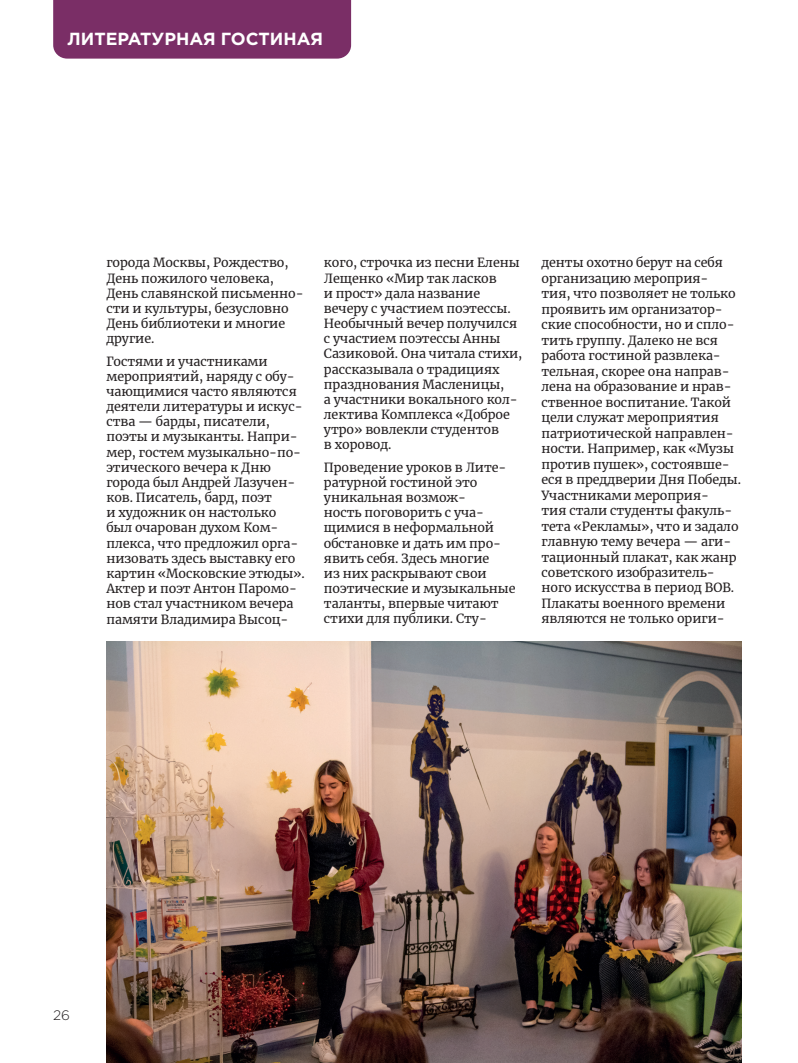
<style>
.page{position:relative;width:798px;height:1063px;background:#fff}
.page>*{position:absolute;margin:0;border:0;box-sizing:border-box;transform-origin:0 0}
.t1{font:700 17.5px "Gotham Pro";color:#fff}
.t2{font:300 13.75px "Gotham Pro";color:#231f20}
.t3{font:12.5px/15.1px "Merriweather";letter-spacing:-.005em;color:#231f20}
</style>
<div class="page">
<div style="left:53px;top:0;width:298px;height:59px;background:#7a2e66"></div>
<img style="left:106px;top:641px;width:635px;height:422px">
<h1 class="t1" style="left:67px;top:28px;width:257px">ЛИТЕРАТУРНАЯ ГОСТИНАЯ</h1>
<p class="t3" style="left:106px;top:255px;width:198px">города Москвы, Рождество,<br>День пожилого человека,<br>День славянской письменно&shy;сти и культуры, безусловно<br>День библиотеки и многие другие.</p>
<p class="t3" style="left:106px;top:353px;width:200px">Гостями и участниками мероприятий, наряду с обу&shy;чающимися часто являются деятели литературы и искус&shy;ства — барды, писатели, поэты и музыканты. Напри&shy;мер, гостем музыкально-по&shy;этического вечера к Дню города был Андрей Лазучен&shy;ков. Писатель, бард, поэт<br>и художник он настолько был очарован духом Ком&shy;плекса, что предложил орга&shy;низовать здесь выставку его картин «Московские этюды».<br>Актер и поэт Антон Паромо&shy;нов стал участником вечера памяти Владимира Высоц-</p>
<p class="t3" style="left:324px;top:255px;width:200px">кого, строчка из песни Елены<br>Лещенко «Мир так ласков<br>и прост» дала название вечеру с участием поэтессы.<br>Необычный вечер получился с участием поэтессы Анны<br>Сазиковой. Она читала стихи, рассказывала о традициях празднования Масленицы,<br>а участники вокального кол&shy;лектива Комплекса «Доброе утро» вовлекли студентов<br>в хоровод.</p>
<p class="t3" style="left:324px;top:459px;width:193px">Проведение уроков в Лите&shy;ратурной гостиной это уникальная возмож-<br>ность поговорить с уча&shy;щимися в неформальной обстановке и дать им про&shy;явить себя. Здесь многие<br>из них раскрывают свои поэтические и музыкальные таланты, впервые читают стихи для публики. Сту-</p>
<p class="t3" style="left:541px;top:255px;width:201px;line-height:15.5px">денты охотно берут на себя организацию мероприя-<br>тия, что позволяет не только проявить им организатор&shy;ские способности, но и спло&shy;тить группу. Далеко не вся работа гостиной развлека&shy;тельная, скорее она направ&shy;лена на образование и нрав&shy;ственное воспитание. Такой цели служат мероприятия патриотической направлен&shy;ности. Например, как «Музы против пушек», состоявше&shy;еся в преддверии Дня Победы.<br>Участниками мероприя-<br>тия стали студенты факуль&shy;тета «Рекламы», что и задало главную тему вечера — аги&shy;тационный плакат, как жанр советского изобразитель&shy;ного искусства в период ВОВ.<br>Плакаты военного времени являются не только ориги-</p>
<p class="t2" style="left:53px;top:1008px;width:18px">26</p>
</div>
